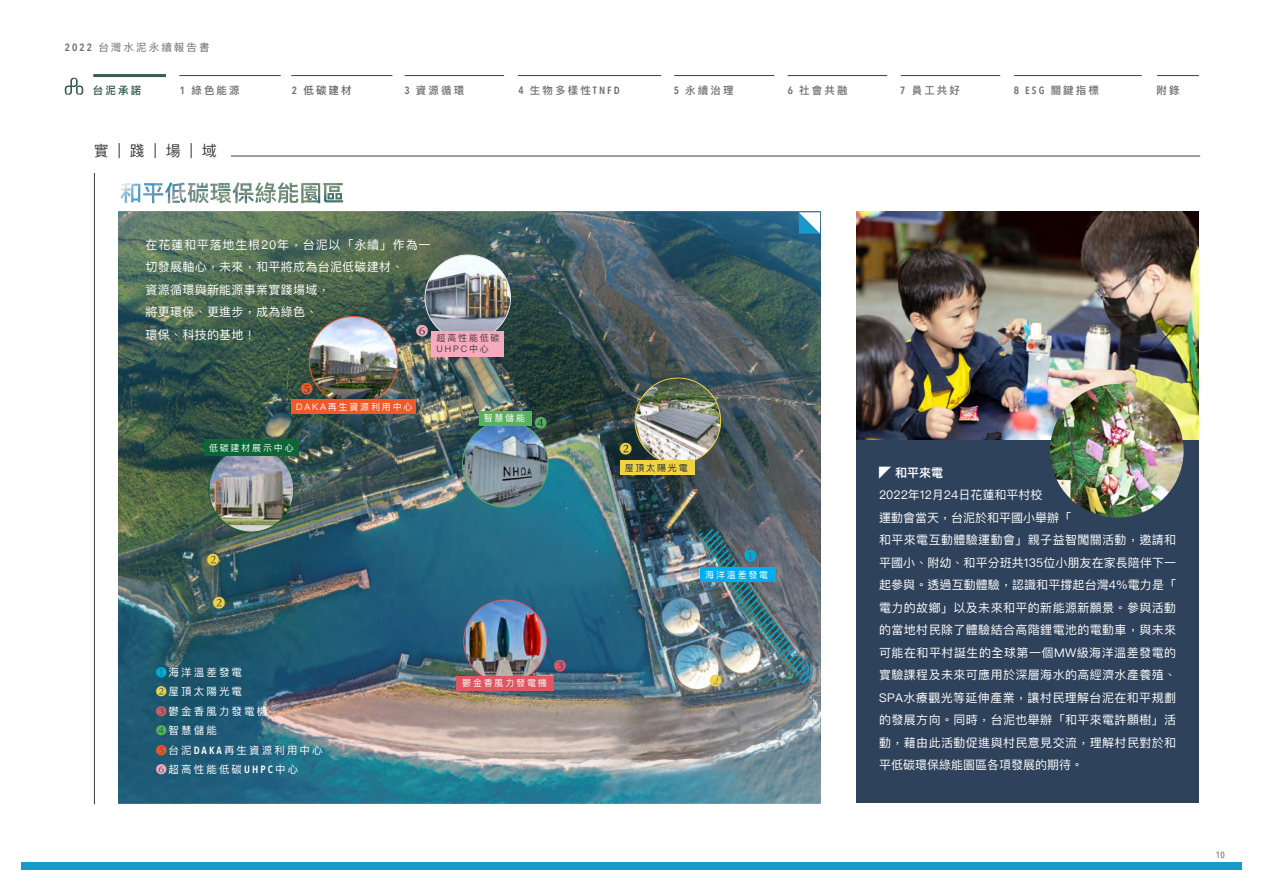
<style>
.page{position:relative;width:1263px;height:893px;background:#fff}
.page>*{position:absolute;margin:0;border:0;box-sizing:border-box;transform-origin:0 0}
.t1{font:15px "Ping Fang TC";color:#3e3e3f}
.t2{font:12px/22.5px "Ping Fang TC";letter-spacing:.035em;color:#fff}
.t3{font:600 12px "Ping Fang TC";color:#fff}
.t4{font:12px "Ping Fang TC";color:#f2d241}
.t5{font:12px "Ping Fang TC";color:#00add9}
.t6{font:12px "Ping Fang TC";color:#de5762}
.t7{font:12px "Ping Fang TC";color:#59b05f}
.t8{font:12px "Ping Fang TC";color:#f15929}
.t9{font:12px "Ping Fang TC";color:#f6aabd}
.t10{font:10.5px/19.5px "Ping Fang TC";letter-spacing:.2em;color:#fff}
.t11{font:500 10.5px "Ping Fang TC";letter-spacing:.2em;color:#6c6d70}
.t12{font:600 10.5px "Avenir Next Condensed";letter-spacing:.2em;color:#6c6d70}
.t13{font:10.5px "Ping Fang TC";letter-spacing:.2em;color:#6c6d70}
.t14{font:600 10.5px "Ping Fang TC";color:#6c6d70}
.t15{font:600 10.5px "Ping Fang TC";color:#375c55}
.t16{font:9px "Ping Fang TC";letter-spacing:.2em;color:#fff}
.t17{font:9px/10.5px "Ping Fang TC";letter-spacing:.2em;color:#3e3e3f}
.t18{font:9px "Ping Fang TC";letter-spacing:.2em;color:#1b2f3e}
.t19{font:500 9px "Avenir Next Condensed";color:#6c6d70}
.s1{font-family:"Avenir Next Condensed";font-weight:600}
.s2{font-family:"Avenir Next Condensed"}
.s3{font-family:"Ping Fang TC";font-weight:500}
.s4{color:#00add9}
.s5{color:#f2d241}
.s6{color:#de5762}
.s7{color:#59b05f}
.s8{color:#f15929}
.s9{color:#f6aabd}
</style>
<div class="page">
<div style="left:856px;top:212px;width:342px;height:591px;background:#2e425b"></div>
<div style="left:21px;top:862px;width:1220px;height:8px;background:#1998ca"></div>
<img style="left:118px;top:212px;width:702px;height:592px">
<img style="left:698px;top:528px;width:113px;height:158px">
<img style="left:464px;top:600px;width:82px;height:83px;border-radius:41px">
<img style="left:462px;top:422px;width:86px;height:85px;border-radius:43px">
<img style="left:635px;top:378px;width:85px;height:86px;border-radius:43px">
<img style="left:309px;top:317px;width:89px;height:88px;border-radius:44px">
<img style="left:209px;top:456px;width:85px;height:76px">
<div style="left:204px;top:439px;width:94px;height:17px;background:#0c6638"></div>
<div style="left:700px;top:567px;width:75px;height:15px;background:#00aeef"></div>
<div style="left:291px;top:400px;width:125px;height:14px;background:#f15929"></div>
<div style="left:456px;top:676px;width:98px;height:15px;background:#de5762"></div>
<div style="left:479px;top:411px;width:52px;height:15px;background:#59b05f"></div>
<div style="left:620px;top:460px;width:74px;height:15px;background:#f2d241"></div>
<img style="left:425px;top:255px;width:85px;height:85px;border-radius:43px">
<img style="left:120px;top:182px;width:223px;height:21px">
<svg style="left:799px;top:212px;width:21px;height:22px"></svg>
<hr style="left:179px;top:75px;width:102px;height:1px;background:#3e3e3f">
<hr style="left:93px;top:74px;width:73px;height:3px;background:#375c55">
<hr style="left:291px;top:75px;width:101px;height:1px;background:#3e3e3f">
<hr style="left:405px;top:75px;width:99px;height:1px;background:#3e3e3f">
<hr style="left:674px;top:75px;width:100px;height:1px;background:#3e3e3f">
<hr style="left:787px;top:75px;width:100px;height:1px;background:#3e3e3f">
<hr style="left:901px;top:75px;width:99px;height:1px;background:#3e3e3f">
<hr style="left:1014px;top:75px;width:128px;height:1px;background:#3e3e3f">
<hr style="left:1157px;top:75px;width:42px;height:1px;background:#3e3e3f">
<hr style="left:518px;top:75px;width:143px;height:1px;background:#3e3e3f">
<svg style="left:65px;top:78px;width:18px;height:17px"></svg>
<hr style="left:231px;top:156px;width:969px;height:1px;background:#3e3e3f">
<hr style="left:94px;top:173px;width:1px;height:631px;background:#3e3e3f">
<img style="left:856px;top:212px;width:342px;height:228px">
<img style="left:1050px;top:384px;width:134px;height:134px;border-radius:67px">
<div style="left:432px;top:331px;width:72px;height:26px;background:#f6aabd"></div>
<p class="t13" style="left:65px;top:40px;width:146px"><span class="s1">2022</span> 台灣水泥永續報告書</p>
<p class="t15" style="left:93px;top:83px;width:50px">台泥承諾</p>
<p class="t11" style="left:180px;top:83px;width:61px"><span class="s1">1</span> 綠色能源</p>
<p class="t14" style="left:292px;top:83px;width:61px"><span class="s2">2</span> 低碳建材</p>
<p class="t11" style="left:404px;top:83px;width:61px"><span class="s1">3</span> 資源循環</p>
<p class="t12" style="left:518px;top:81px;width:103px">4 <span class="s3">生物多樣性</span>TNFD</p>
<p class="t11" style="left:674px;top:83px;width:61px"><span class="s1">5</span> 永續治理</p>
<p class="t11" style="left:788px;top:83px;width:61px"><span class="s1">6</span> 社會共融</p>
<p class="t11" style="left:900px;top:83px;width:61px"><span class="s1">7</span> 員工共好</p>
<p class="t12" style="left:1014px;top:81px;width:87px">8 ESG <span class="s3">關鍵指標</span></p>
<p class="t11" style="left:1156px;top:83px;width:25px">附錄</p>
<p class="t1" style="left:94px;top:141px;width:124px">實｜踐｜場｜域</p>
<p class="t2" style="left:145px;top:233px;width:287px">在花蓮和平落地生根20年，台泥以「永續」作為一切發展軸心，未來，和平將成為台泥低碳建材、<br>資源循環與新能源事業實踐場域，<br>將更環保、更進步，成為綠色、<br>環保、科技的基地！</p>
<p class="t9" style="left:416px;top:323px;width:13px">❻</p>
<p class="t17" style="left:437px;top:333px;width:64px">超高性能低碳<br>UHPC中心</p>
<p class="t8" style="left:301px;top:381px;width:13px">❺</p>
<p class="t16" style="left:296px;top:401px;width:118px">DAKA再生資源利用中心</p>
<p class="t16" style="left:209px;top:442px;width:86px">低碳建材展示中心</p>
<p class="t4" style="left:207px;top:552px;width:13px">❷</p>
<p class="t4" style="left:213px;top:596px;width:13px">❷</p>
<p class="t10" style="left:156px;top:662px;width:168px"><span class="s4">❶</span>海洋溫差發電<br><span class="s5">❷</span>屋頂太陽光電<br><span class="s6">❸</span>鬱金香風力發電機<br><span class="s7">❹</span>智慧儲能<br><span class="s8">❺</span>台泥<span class="s1">DAKA</span>再生資源利用中心<br><span class="s9">❻</span>超高性能低碳<span class="s1">UHPC</span>中心</p>
<p class="t16" style="left:484px;top:413px;width:43px">智慧儲能</p>
<p class="t7" style="left:535px;top:415px;width:13px">❹</p>
<p class="t6" style="left:554px;top:658px;width:13px">❸</p>
<p class="t16" style="left:462px;top:677px;width:86px">鬱金香風力發電機</p>
<p class="t4" style="left:620px;top:441px;width:13px">❷</p>
<p class="t18" style="left:625px;top:462px;width:64px">屋頂太陽光電</p>
<p class="t5" style="left:744px;top:548px;width:13px">❶</p>
<p class="t16" style="left:705px;top:569px;width:64px">海洋溫差發電</p>
<p class="t4" style="left:710px;top:674px;width:13px">❷</p>
<p class="t3" style="left:879px;top:465px;width:65px">◤ 和平來電</p>
<p class="t2" style="left:879px;top:484px;width:299px">2022年12月24日花蓮和平村校<br>運動會當天，台泥於和平國小舉辦「<br>和平來電互動體驗運動會」親子益智闖關活動，邀請和平國小、附幼、和平分班共135位小朋友在家長陪伴下一起參與。透過互動體驗，認識和平撐起台灣4%電力是「電力的故鄉」以及未來和平的新能源新願景。參與活動的當地村民除了體驗結合高階鋰電池的電動車，與未來可能在和平村誕生的全球第一個MW級海洋溫差發電的實驗課程及未來可應用於深層海水的高經濟水產養殖、<br>SPA水療觀光等延伸產業，讓村民理解台泥在和平規劃的發展方向。同時，台泥也舉辦「和平來電許願樹」活動，藉由此活動促進與村民意見交流，理解村民對於和平低碳環保綠能園區各項發展的期待。</p>
<p class="t19" style="left:1216px;top:849px;width:11px">10</p>
</div>
